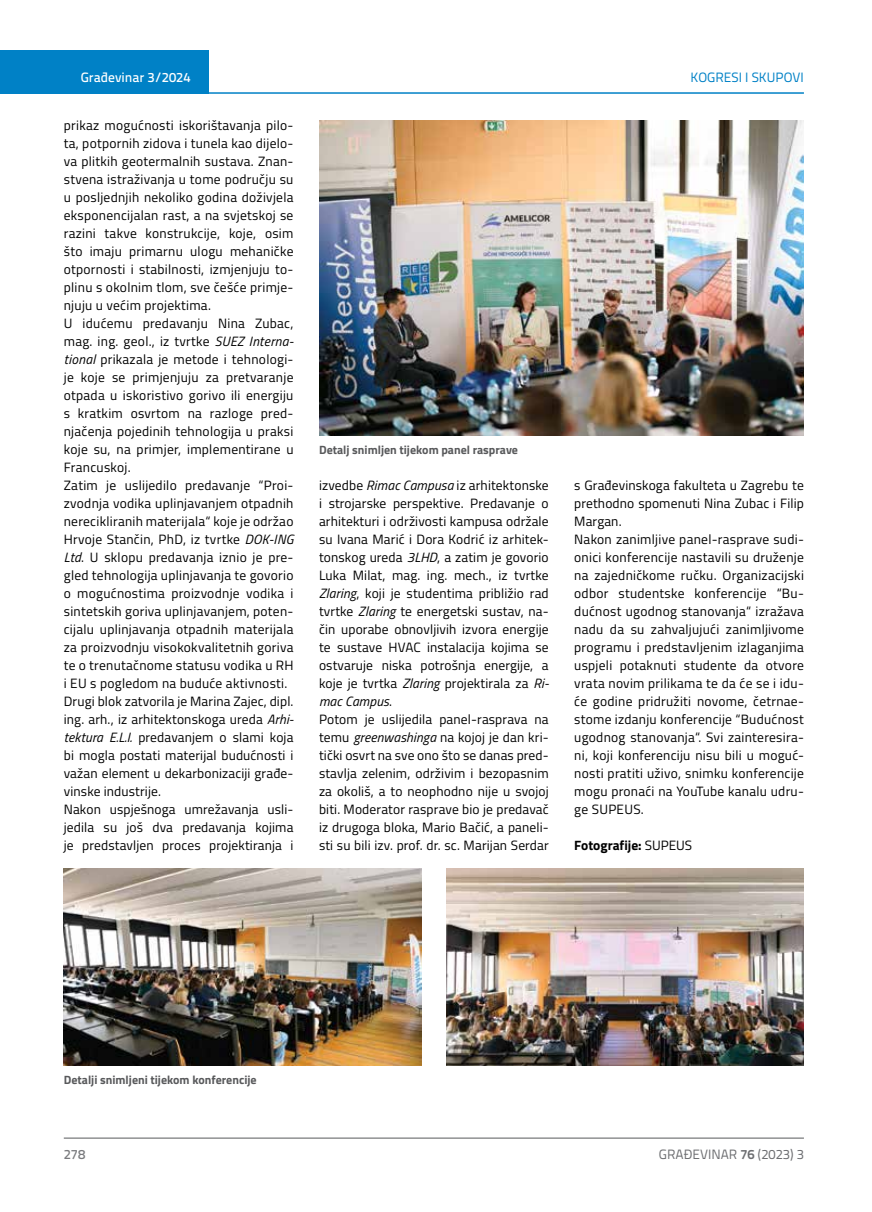
<style>
.page{position:relative;width:872px;height:1212px;background:#fff}
.page>*{position:absolute;margin:0;border:0;box-sizing:border-box;transform-origin:0 0}
.t1{font:13.5px/18px "Titillium";letter-spacing:.02em;color:#000}
.t2{font:13.5px "Titillium Text 22 L";color:#6d6e71}
.t3{font:700 13.5px "Titillium";color:#000}
.t4{font:500 13.5px "Titillium Text 22 L";color:#fff}
.t5{font:13.5px "Titillium Text 22 L";color:#0081c6}
.t6{font:500 13.5px "Titillium Text 22 L";color:#797a7d}
.t7{font:700 12px "Titillium";color:#58595b}
.s1{font-style:italic}
.s2{font-weight:400}
.s3{font-weight:700}
</style>
<div class="page">
<div style="left:0;top:50px;width:208px;height:44px;background:#0081c6"></div>
<hr style="left:0;top:92px;width:804px;height:2px;background:#0081c6">
<hr style="left:64px;top:1138px;width:740px;height:1px;background:#58595b">
<img style="left:319px;top:120px;width:485px;height:316px">
<img style="left:64px;top:868px;width:357px;height:197px">
<img style="left:446px;top:868px;width:358px;height:197px">
<p class="t4" style="left:81px;top:67px;width:111px">Građevinar 3/2024</p>
<p class="t5" style="left:690px;top:68px;width:115px">KOGRESI I SKUPOVI</p>
<p class="t1" style="left:64px;top:115px;width:231px">prikaz mogućnosti iskorištavanja pilo&shy;ta, potpornih zidova i tunela kao dijelo&shy;va plitkih geotermalnih sustava. Znan&shy;stvena istraživanja u tome području su u posljednjih nekoliko godina doživjela eksponencijalan rast, a na svjetskoj se razini takve konstrukcije, koje, osim što imaju primarnu ulogu mehaničke otpornosti i stabilnosti, izmjenjuju to&shy;plinu s okolnim tlom, sve češće primje&shy;njuju u većim projektima.<br>U idućemu predavanju Nina Zubac, mag. ing. geol., iz tvrtke <span class="s1">SUEZ Interna&shy;tional</span> prikazala je metode i tehnologi&shy;je koje se primjenjuju za pretvaranje otpada u iskoristivo gorivo ili energiju s kratkim osvrtom na razloge pred&shy;njačenja pojedinih tehnologija u praksi koje su, na primjer, implementirane u Francuskoj.<br>Zatim je uslijedilo predavanje “Proi&shy;zvodnja vodika uplinjavanjem otpadnih nerecikliranih materijala“ koje je održao Hrvoje Stančin, PhD, iz tvrtke <span class="s1">DOK-ING Ltd</span>. U sklopu predavanja iznio je pre&shy;gled tehnologija uplinjavanja te govorio o mogućnostima proizvodnje vodika i sintetskih goriva uplinjavanjem, poten&shy;cijalu uplinjavanja otpadnih materijala za proizvodnju visokokvalitetnih goriva te o trenutačnome statusu vodika u RH i EU s pogledom na buduće aktivnosti.<br>Drugi blok zatvorila je Marina Zajec, dipl. ing. arh., iz arhitektonskoga ureda <span class="s1">Arhi&shy;tektura E.L.I.</span> predavanjem o slami koja bi mogla postati materijal budućnosti i važan element u dekarbonizaciji građe&shy;vinske industrije.<br>Nakon uspješnoga umrežavanja usli&shy;jedila su još dva predavanja kojima je predstavljen proces projektiranja i</p>
<p class="t7" style="left:319px;top:440px;width:200px">Detalj snimljen tijekom panel rasprave</p>
<p class="t1" style="left:319px;top:475px;width:231px">izvedbe <span class="s1">Rimac Campusa</span> iz arhitektonske i strojarske perspektive. Predavanje o arhitekturi i održivosti kampusa održale su Ivana Marić i Dora Kodrić iz arhitek&shy;tonskog ureda <span class="s1">3LHD</span>, a zatim je govorio Luka Milat, mag. ing. mech., iz tvrtke <span class="s1">Zlaring</span>, koji je studentima približio rad tvrtke <span class="s1">Zlaring</span> te energetski sustav, na&shy;čin uporabe obnovljivih izvora energije te sustave HVAC instalacija kojima se ostvaruje niska potrošnja energije, a koje je tvrtka <span class="s1">Zlaring</span> projektirala za <span class="s1">Ri&shy;mac Campus</span>.<br>Potom je uslijedila panel-rasprava na temu <span class="s1">greenwashinga</span> na kojoj je dan kri&shy;tički osvrt na sve ono što se danas pred&shy;stavlja zelenim, održivim i bezopasnim za okoliš, a to neophodno nije u svojoj biti. Moderator rasprave bio je predavač iz drugoga bloka, Mario Bačić, a paneli&shy;sti su bili izv. prof. dr. sc. Marijan Serdar</p>
<p class="t1" style="left:574px;top:475px;width:231px">s Građevinskoga fakulteta u Zagrebu te prethodno spomenuti Nina Zubac i Filip Margan.<br>Nakon zanimljive panel-rasprave sudi&shy;onici konferencije nastavili su druženje na zajedničkome ručku. Organizacijski odbor studentske konferencije “Bu&shy;dućnost ugodnog stanovanja“ izražava nadu da su zahvaljujući zanimljivome programu i predstavljenim izlaganjima uspjeli potaknuti studente da otvore vrata novim prilikama te da će se i idu&shy;će godine pridružiti novome, četrnae&shy;stome izdanju konferencije “Budućnost ugodnog stanovanja“. Svi zainteresira&shy;ni, koji konferenciju nisu bili u moguć&shy;nosti pratiti uživo, snimku konferencije mogu pronaći na YouTube kanalu udru&shy;ge SUPEUS.</p>
<p class="t3" style="left:574px;top:835px;width:119px">Fotografije: <span class="s2">SUPEUS</span></p>
<p class="t7" style="left:64px;top:1071px;width:194px">Detalji snimljeni tijekom konferencije</p>
<p class="t6" style="left:64px;top:1144px;width:23px">278</p>
<p class="t2" style="left:659px;top:1144px;width:146px">GRAĐEVINAR <span class="s3">76</span> (2023) 3</p>
</div>
